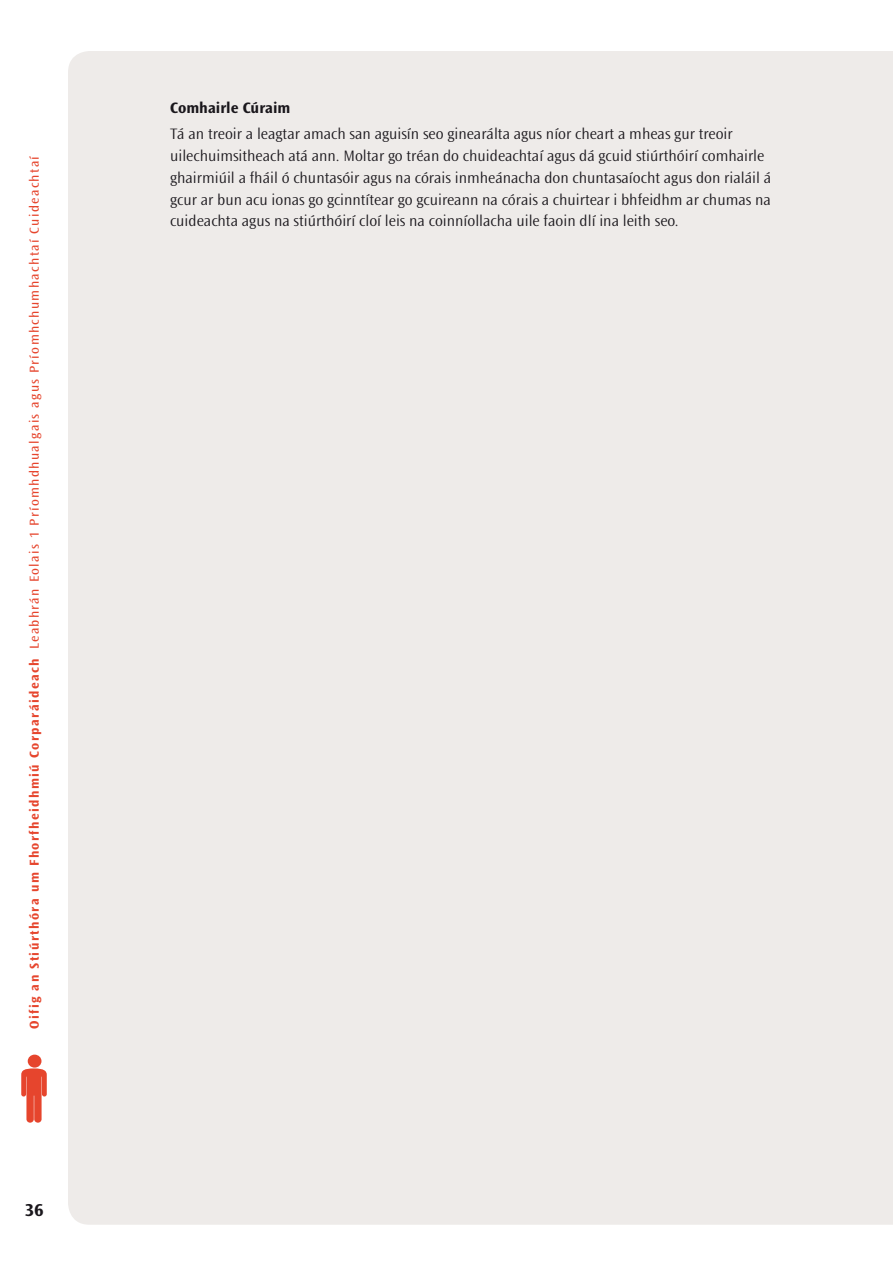
<style>
.page{position:relative;width:893px;height:1263px;background:#fff}
.page>*{position:absolute;margin:0;border:0;box-sizing:border-box;transform-origin:0 0}
.t1{font:700 18px "Ocean Sans Std";color:#1a171c}
.Bodytext_10__3{font:300 15.75px/21.8px "Ocean Sans Std";color:#1a171c}
.Head_000{font:700 15.75px "Ocean Sans Std";color:#1a171c}
.t2{font:13.5px "Ocean Sans Std";letter-spacing:.1em;color:#e6452d}
.s1{font-weight:700}
</style>
<div class="page">
<div style="left:68px;top:51px;width:825px;height:1174px;background:#eeebe9"></div>
<svg style="left:21px;top:1068px;width:26px;height:55px"></svg>
<div style="left:28px;top:1054px;width:13px;height:13px;background:#e6452d;border-radius:50%"></div>
<p class="t2" style="left:27px;top:1029px;width:875px;rotate:-90deg"><span class="s1">Oifig an Stiúrthóra um Fhorfheidhmiú Corparáideach</span> Leabhrán Eolais 1 Príomhdhualgais agus Príomhchumhachtaí Cuideachtaí</p>
<p class="t1" style="left:25px;top:1200px;width:20px">36</p>
<p class="Head_000" style="left:170px;top:99px;width:122px">Comhairle Cúraim</p>
<p class="Bodytext_10__3" style="left:170px;top:124px;width:603px">Tá an treoir a leagtar amach san aguisín seo ginearálta agus níor cheart a mheas gur treoir uilechuimsitheach atá ann. Moltar go tréan do chuideachtaí agus dá gcuid stiúrthóirí comhairle ghairmiúil a fháil ó chuntasóir agus na córais inmheánacha don chuntasaíocht agus don rialáil á gcur ar bun acu ionas go gcinntítear go gcuireann na córais a chuirtear i bhfeidhm ar chumas na cuideachta agus na stiúrthóirí cloí leis na coinníollacha uile faoin dlí ina leith seo.</p>
</div>
